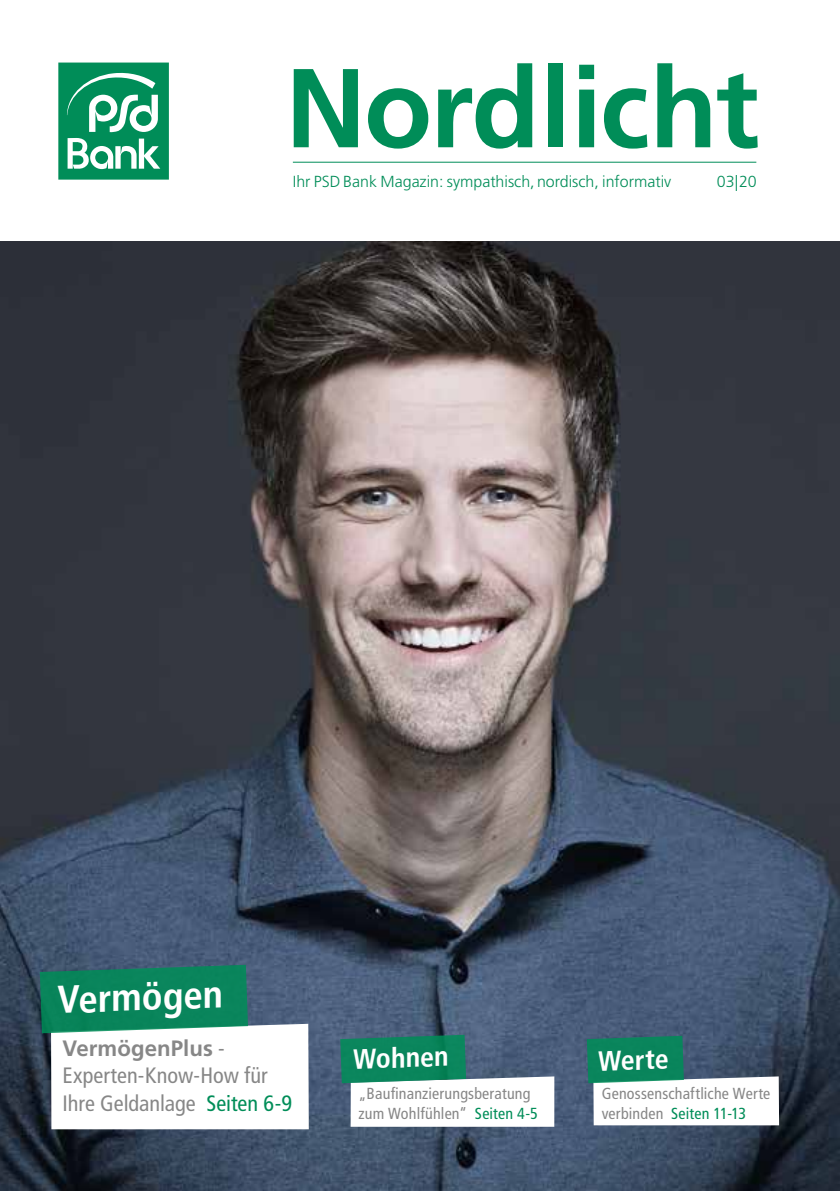
<style>
.page{position:relative;width:840px;height:1191px;background:#fff}
.page>*{position:absolute;margin:0;border:0;box-sizing:border-box;transform-origin:0 0}
.t1{font:700 112px "Frutiger LT Std";letter-spacing:-.02em;color:#008d58}
.t2{font:700 condensed 38.8px "Frutiger LT Std";color:#fff}
.t3{font:700 condensed 28px "Frutiger LT Std";color:#fff}
.t4{font:condensed 22.2px/27.8px "Frutiger LT Std";color:#878787}
.t5{font:condensed 16px/20px "Frutiger LT Std";letter-spacing:.01em;color:#878787}
.t6{font:300 16px "Frutiger LT Std";color:#008d58}
.s1{font-weight:700;font-stretch:normal}
.s2{color:#008d58}
</style>
<div class="page">
<img style="left:0;top:241px;width:839px;height:950px">
<svg style="left:58px;top:62px;width:111px;height:118px"></svg>
<hr style="left:293px;top:162px;width:463px;height:1px;background:#008d58">
<svg style="left:40px;top:964px;width:268px;height:165px"></svg>
<svg style="left:586px;top:1035px;width:192px;height:90px"></svg>
<svg style="left:340px;top:1034px;width:214px;height:92px"></svg>
<h1 class="t1" style="left:285px;top:42px;width:475px">Nordlicht</h1>
<p class="t6" style="left:293px;top:172px;width:380px">Ihr PSD Bank Magazin: sympathisch, nordisch, informativ</p>
<p class="t6" style="left:716px;top:172px;width:41px">03|20</p>
<h2 class="t2" style="left:56px;top:977px;width:167px;rotate:-2deg">Vermögen</h2>
<h3 class="t4" style="left:62px;top:1034px;width:231px"><span class="s1">VermögenPlus</span> -<br>Experten-Know-How für<br>Ihre Geldanlage <span class="s2">Seiten 6-9</span></h3>
<h3 class="t3" style="left:352px;top:1042px;width:97px;rotate:-2deg">Wohnen</h3>
<h3 class="t3" style="left:597px;top:1044px;width:72px;rotate:-2deg">Werte</h3>
<p class="t5" style="left:358px;top:1083px;width:181px">„Baufinanzierungsberatung zum Wohlfühlen“ <span class="s2">Seiten 4-5</span></p>
<p class="t5" style="left:601px;top:1083px;width:170px">Genossenschaftliche Werte verbinden <span class="s2">Seiten 11-13</span></p>
</div>
